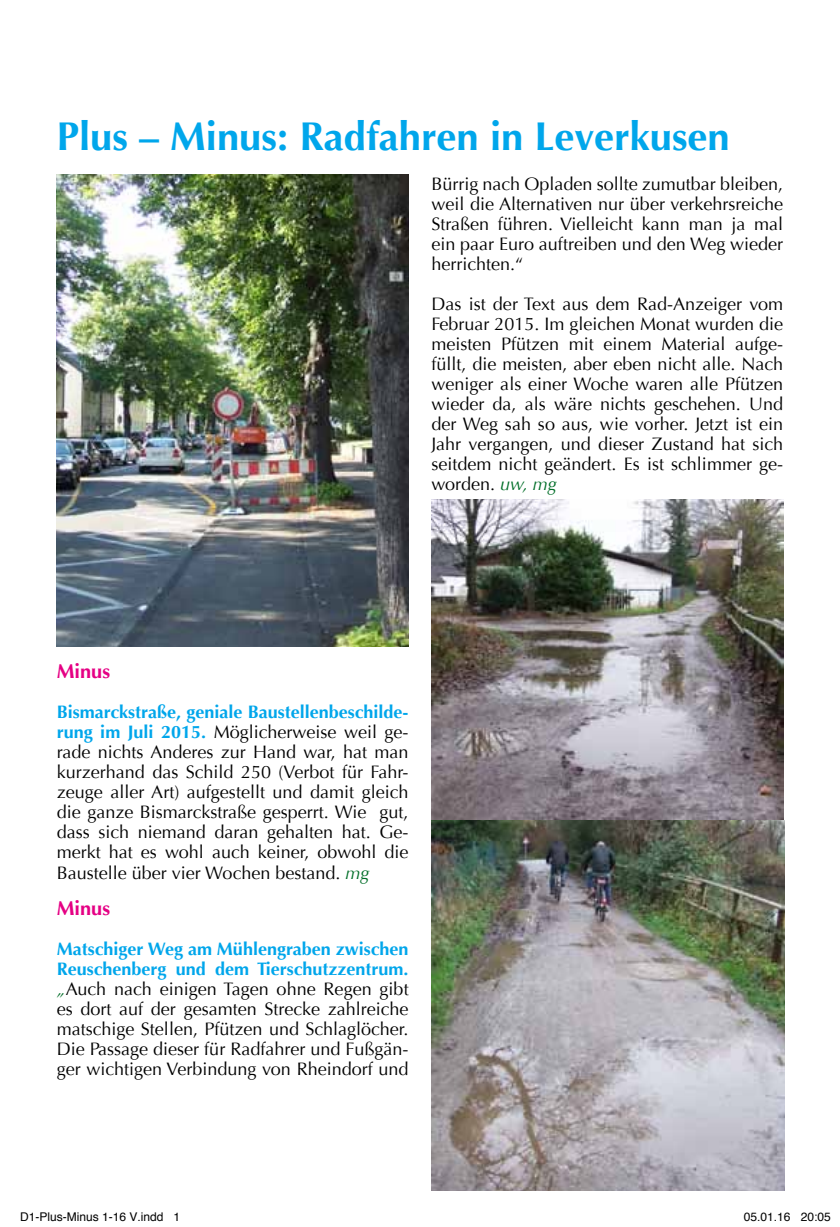
<style>
.page{position:relative;width:840px;height:1227px;background:#fff}
.page>*{position:absolute;margin:0;border:0;box-sizing:border-box;transform-origin:0 0}
.Brot{font:700 40px "Optima";color:#00a6eb}
.Brot-2{font:700 20px "Optima";color:#e50084}
.Brot-3{font:18px/20px "Optima";color:#000;text-align:justify}
.t1{font:12px "Helvetica";color:#000}
.s1{font-style:italic;color:#006e28}
.s2{font-weight:700;color:#00a6eb}
</style>
<div class="page">
<img style="left:57px;top:174px;width:351px;height:473px">
<img style="left:431px;top:499px;width:352px;height:692px">
<p class="Brot" style="left:57px;top:113px;width:674px">Plus – Minus: Radfahren in Leverkusen</p>
<p class="Brot-3" style="left:431px;top:174px;width:353px">Bürrig nach Opladen sollte zumutbar bleiben, weil die Alternativen nur über verkehrsreiche Straßen führen. Vielleicht kann man ja mal ein paar Euro auftreiben und den Weg wieder herrichten.“</p>
<p class="Brot-3" style="left:431px;top:294px;width:353px">Das ist der Text aus dem Rad-Anzeiger vom Februar 2015. Im gleichen Monat wurden die meisten Pfützen mit einem Material aufge&shy;füllt, die meisten, aber eben nicht alle. Nach weniger als einer Woche waren alle Pfützen wieder da, als wäre nichts geschehen. Und der Weg sah so aus, wie vorher. Jetzt ist ein Jahr vergangen, und dieser Zustand hat sich seitdem nicht geändert. Es ist schlimmer ge&shy;worden. <span class="s1">uw, mg</span></p>
<p class="Brot-2" style="left:57px;top:660px;width:55px">Minus</p>
<p class="Brot-3" style="left:57px;top:702px;width:353px"><span class="s2">Bismarckstraße, geniale Baustellenbeschilde&shy;rung im Juli 2015.</span> Möglicherweise weil ge&shy;rade nichts Anderes zur Hand war, hat man kurzerhand das Schild 250 (Verbot für Fahr&shy;zeuge aller Art) aufgestellt und damit gleich die ganze Bismarckstraße gesperrt. Wie gut, dass sich niemand daran gehalten hat. Ge&shy;merkt hat es wohl auch keiner, obwohl die Baustelle über vier Wochen bestand. <span class="s1">mg</span></p>
<p class="Brot-2" style="left:57px;top:896px;width:55px">Minus</p>
<p class="Brot-3" style="left:57px;top:938px;width:353px"><span class="s2">Matschiger Weg am Mühlengraben zwischen Reuschenberg und dem Tierschutzzentrum. </span><span class="s1">„</span>Auch nach einigen Tagen ohne Regen gibt es dort auf der gesamten Strecke zahlreiche matschige Stellen, Pfützen und Schlaglöcher.<br>Die Passage dieser für Radfahrer und Fußgän&shy;ger wichtigen Verbindung von Rheindorf und</p>
<p class="t1" style="left:20px;top:1207px;width:162px">D1-Plus-Minus 1-16 V.indd 1</p>
<p class="t1" style="left:743px;top:1207px;width:88px">05.01.16 20:05</p>
</div>
